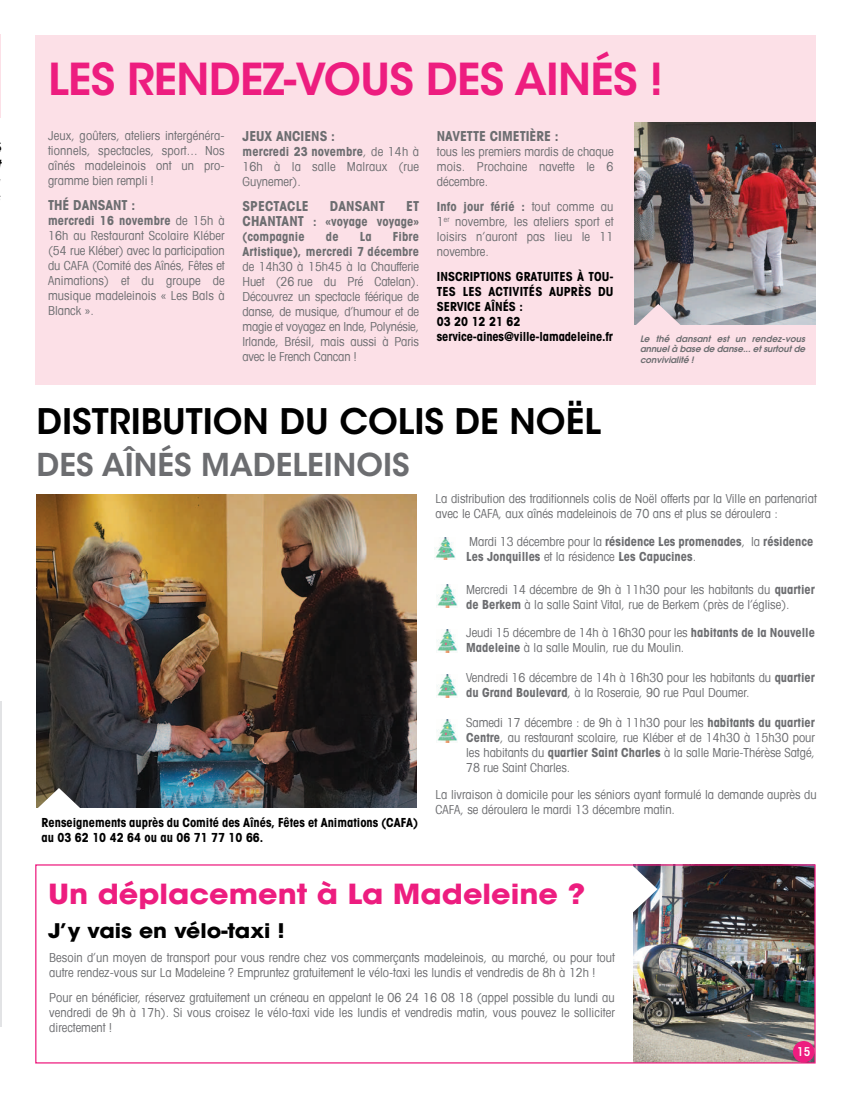
<style>
.page{position:relative;width:851px;height:1099px;background:#fff}
.page>*{position:absolute;margin:0;border:0;box-sizing:border-box;transform-origin:0 0}
.t1{font:600 43.75px "ITC Avant Garde Std";letter-spacing:-.015em;color:#ed1d7f}
.t2{font:600 35px "ITC Avant Garde Std";color:#000}
.t3{font:600 31.25px "ITC Avant Garde Std";color:#6c6d70}
.t4{font:700 27.5px "ITC Avant Garde Std";color:#ed1d7f;scale:1.1 1}
.t5{font:700 20px "ITC Avant Garde Std";color:#000;scale:1.1 1}
.t6{font:700 condensed 13.75px "Avant Garde LT";color:#6c6d70}
.t7{font:condensed 12.5px/15px "Avant Garde LT";color:#6c6d70;text-align:justify}
.t8{font:700 condensed 12.5px/15px "Avant Garde LT";color:#000}
.t9{font:700 condensed 12.5px/15px "Avant Garde LT";color:#6c6d70}
.t10{font:600 condensed 12px "ITC Avant Garde Std";color:#fff}
.t11{font:italic 600 8.75px/10.5px "Avant Garde LT";color:#6c6d70;text-align:justify}
.s1{font-weight:700}
.s2{font-size:13.75px}
.s3{font-weight:400}
</style>
<div class="page">
<hr style="left:0;top:34px;width:1px;height:83px;background:#fce0e7">
<img style="left:633px;top:866px;width:180px;height:195px">
<div style="left:792px;top:1040px;width:22px;height:22px;background:#ed1d7f;border-radius:50%"></div>
<div style="left:35px;top:35px;width:780px;height:349px;background:#fce0e7"></div>
<img style="left:634px;top:122px;width:181px;height:202px">
<svg style="left:634px;top:304px;width:48px;height:21px"></svg>
<img style="left:36px;top:494px;width:380px;height:313px">
<img style="left:434px;top:537px;width:21px;height:22px">
<img style="left:436px;top:585px;width:21px;height:22px">
<img style="left:436px;top:630px;width:21px;height:22px">
<img style="left:436px;top:674px;width:21px;height:23px">
<img style="left:436px;top:720px;width:21px;height:22px">
<hr style="left:0;top:701px;width:1px;height:326px;background:#e2e3e5">
<svg style="left:36px;top:788px;width:47px;height:20px"></svg>
<svg style="left:633px;top:866px;width:24px;height:46px"></svg>
<h1 class="t1" style="left:48px;top:62px;width:616px">LES RENDEZ-VOUS DES AINÉS !</h1>
<p class="t7" style="left:48px;top:127px;width:178px">Jeux, goûters, ateliers intergénéra&shy;tionnels, spectacles, sport... Nos aînés madeleinois ont un pro&shy;gramme bien rempli !</p>
<p class="t6" style="left:48px;top:200px;width:89px">THÉ DANSANT :</p>
<p class="t7" style="left:48px;top:212px;width:178px"><span class="s1">mercredi 16 novembre</span> de 15h à 16h au Restaurant Scolaire Kléber (54 rue Kléber) avec la participation du CAFA (Comité des Aînés, Fêtes et Animations) et du groupe de musique madeleinois « Les Bals à Blanck ».</p>
<p class="t6" style="left:437px;top:131px;width:123px">NAVETTE CIMETIÈRE :</p>
<p class="t7" style="left:437px;top:143px;width:178px">tous les premiers mardis de chaque mois. Prochaine navette le 6 décembre.</p>
<p class="t7" style="left:437px;top:198px;width:178px"><span class="s1">Info jour férié :</span> tout comme au 1<sup>er</sup> novembre, les ateliers sport et loisirs n’auront pas lieu le 11 novembre.</p>
<p class="t8" style="left:437px;top:270px;width:178px">INSCRIPTIONS GRATUITES À TOU-<br>TES LES ACTIVITÉS AUPRÈS DU<br>SERVICE AÎNÉS :<br>03 20 12 21 62 service-aines@ville-lamadeleine.fr</p>
<p class="t6" style="left:242px;top:131px;width:94px">JEUX ANCIENS :</p>
<p class="t7" style="left:242px;top:143px;width:178px"><span class="s1">mercredi 23 novembre</span>, de 14h à 16h à la salle Malraux (rue Guynemer).</p>
<p class="t6" style="left:242px;top:201px;width:68px">SPECTACLE</p>
<p class="t6" style="left:330px;top:201px;width:57px">DANSANT</p>
<p class="t6" style="left:406px;top:201px;width:15px">ET</p>
<p class="t9" style="left:242px;top:215px;width:178px"><span class="s2">CHANTANT</span> : «voyage voyage» (compagnie</p>
<p class="t9" style="left:242px;top:230px;width:178px;text-align:right">Fibre<br>Artistique), mercredi 7 décembre</p>
<p class="t7" style="left:242px;top:258px;width:178px">de 14h30 à 15h45 à la Chaufferie Huet (26 rue du Pré Catelan).<br>Découvrez un spectacle féérique de danse, de musique, d’humour et de magie et voyagez en Inde, Polynésie, Irlande, Brésil, mais aussi à Paris avec le French Cancan !</p>
<p class="t9" style="left:326px;top:230px;width:14px">de</p>
<p class="t9" style="left:360px;top:230px;width:13px">La</p>
<p class="t11" style="left:640px;top:334px;width:167px">Le thé dansant est un rendez-vous annuel à base de danse... et surtout de convivialité !</p>
<h2 class="t2" style="left:36px;top:408px;width:565px">DISTRIBUTION DU COLIS DE NOËL</h2>
<h3 class="t3" style="left:36px;top:453px;width:374px">DES AÎNÉS MADELEINOIS</h3>
<p class="t7" style="left:435px;top:491px;width:382px">La distribution des traditionnels colis de Noël offerts par la Ville en partenariat avec le CAFA, aux aînés madeleinois de 70 ans et plus se déroulera :</p>
<p class="t8" style="left:42px;top:815px;width:378px">Renseignements auprès du Comité des Aînés, Fêtes et Animations (CAFA) au 03 62 10 42 64 ou au 06 71 77 10 66.</p>
<p class="t9" style="left:466px;top:535px;width:348px"><span class="s3">Mardi 13 décembre pour la</span> résidence Les promenades<span class="s3">, la</span> résidence<br>Les Jonquilles <span class="s3">et la résidence</span> Les Capucines<span class="s3">.</span></p>
<p class="t7" style="left:466px;top:581px;width:350px">Mercredi 14 décembre de 9h à 11h30 pour les habitants du <span class="s1">quartier de Berkem</span> à la salle Saint Vital, rue de Berkem (près de l’église).</p>
<p class="t7" style="left:466px;top:625px;width:350px">Jeudi 15 décembre de 14h à 16h30 pour les <span class="s1">habitants de la Nouvelle<br>Madeleine</span> à la salle Moulin, rue du Moulin.</p>
<p class="t7" style="left:466px;top:670px;width:350px">Vendredi 16 décembre de 14h à 16h30 pour les habitants du <span class="s1">quartier du Grand Boulevard</span>, à la Roseraie, 90 rue Paul Doumer.</p>
<p class="t7" style="left:466px;top:715px;width:350px">Samedi 17 décembre : de 9h à 11h30 pour les <span class="s1">habitants du quartier Centre</span>, au restaurant scolaire, rue Kléber et de 14h30 à 15h30 pour les habitants du <span class="s1">quartier Saint Charles</span> à la salle Marie-Thérèse Satgé, 78 rue Saint Charles.</p>
<p class="t7" style="left:435px;top:786px;width:382px">La livraison à domicile pour les séniors ayant formulé la demande auprès du<br>CAFA, se déroulera le mardi 13 décembre matin.</p>
<h3 class="t4" style="left:48px;top:883px;width:490px">Un déplacement à La Madeleine ?</h3>
<h3 class="t5" style="left:48px;top:922px;width:216px">J’y vais en vélo-taxi !</h3>
<p class="t7" style="left:49px;top:949px;width:567px">Besoin d’un moyen de transport pour vous rendre chez vos commerçants madeleinois, au marché, ou pour tout autre rendez-vous sur La Madeleine ? Empruntez gratuitement le vélo-taxi les lundis et vendredis de 8h à 12h !</p>
<p class="t7" style="left:49px;top:989px;width:567px">Pour en bénéficier, réservez gratuitement un créneau en appelant le 06 24 16 08 18 (appel possible du lundi au vendredi de 9h à 17h). Si vous croisez le vélo-taxi vide les lundis et vendredis matin, vous pouvez le solliciter directement !</p>
<p class="t10" style="left:797px;top:1047px;width:14px">15</p>
</div>
